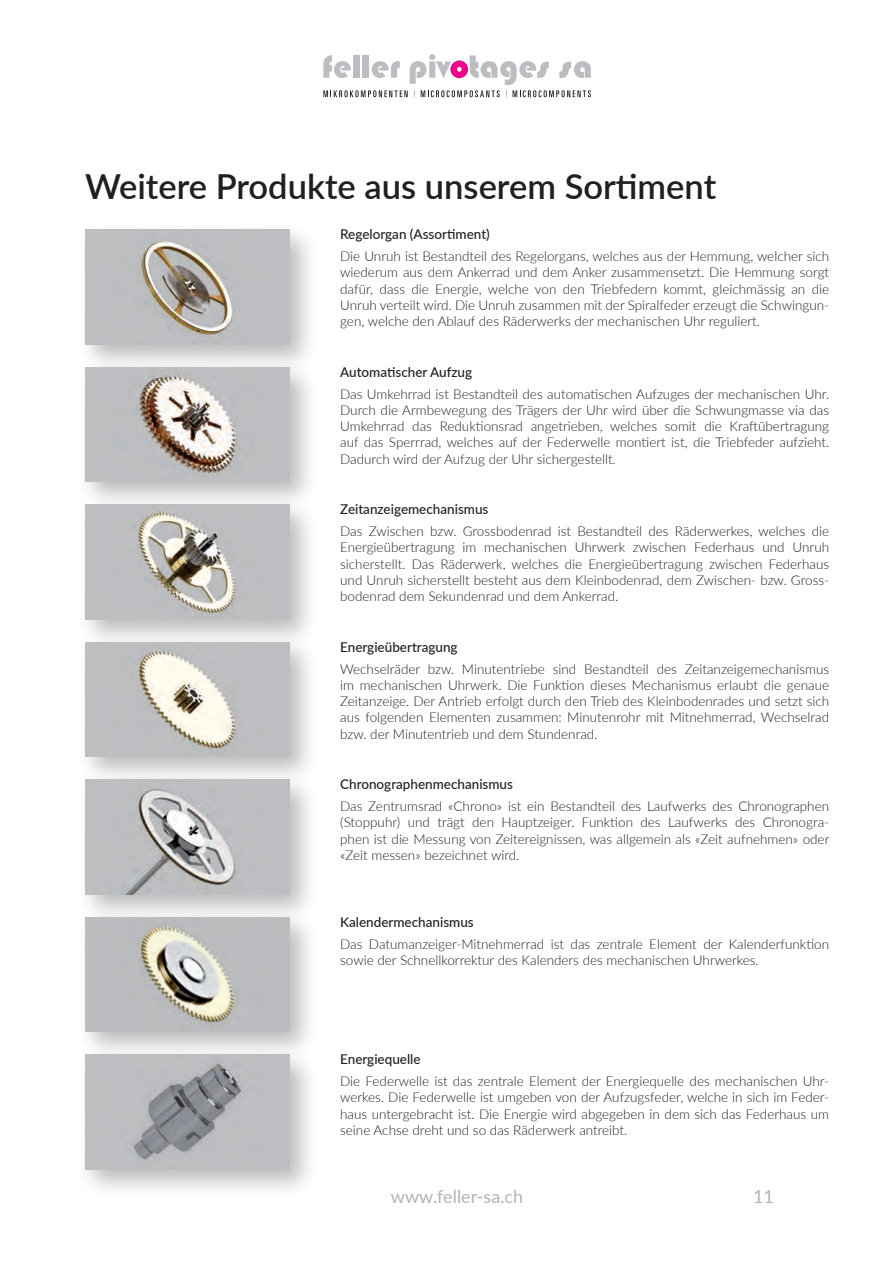
<style>
.page{position:relative;width:893px;height:1263px;background:#fff}
.page>*{position:absolute;margin:0;border:0;box-sizing:border-box;transform-origin:0 0}
.t1{font:600 34.5px "Lato";color:#231f20}
.t2{font:18px "Lato";color:#b2b3b7}
.t3{font:300 13.5px/16.2px "Lato";color:#231f20;text-align:justify}
.t4{font:500 13.5px "Lato";color:#231f20}
</style>
<div class="page">
<svg style="left:323px;top:54px;width:268px;height:43px"></svg>
<div style="left:77px;top:221px;width:241px;height:153px;background:#231f20;opacity:.3"></div>
<img style="left:85px;top:230px;width:204px;height:114px">
<div style="left:77px;top:359px;width:241px;height:152px;background:#231f20;opacity:.3"></div>
<img style="left:85px;top:367px;width:204px;height:115px">
<div style="left:77px;top:496px;width:241px;height:153px;background:#231f20;opacity:.3"></div>
<img style="left:85px;top:505px;width:204px;height:114px">
<div style="left:77px;top:634px;width:241px;height:152px;background:#231f20;opacity:.3"></div>
<img style="left:85px;top:642px;width:204px;height:115px">
<div style="left:77px;top:771px;width:241px;height:153px;background:#231f20;opacity:.3"></div>
<img style="left:85px;top:780px;width:204px;height:114px">
<div style="left:77px;top:909px;width:241px;height:152px;background:#231f20;opacity:.3"></div>
<img style="left:85px;top:917px;width:204px;height:115px">
<div style="left:77px;top:1046px;width:241px;height:153px;background:#231f20;opacity:.3"></div>
<img style="left:85px;top:1054px;width:204px;height:115px">
<h1 class="t1" style="left:85px;top:162px;width:633px">Weitere Produkte aus unserem Sortiment</h1>
<p class="t4" style="left:340px;top:225px;width:151px">Regelorgan (Assortiment)</p>
<p class="t3" style="left:340px;top:248px;width:490px">Die Unruh ist Bestandteil des Regelorgans, welches aus der Hemmung, welcher sich wiederum aus dem Ankerrad und dem Anker zusammensetzt. Die Hemmung sorgt dafür, dass die Energie, welche von den Triebfedern kommt, gleichmässig an die Unruh verteilt wird. Die Unruh zusammen mit der Spiralfeder erzeugt die Schwingun&shy;gen, welche den Ablauf des Räderwerks der mechanischen Uhr reguliert.</p>
<p class="t4" style="left:340px;top:362px;width:134px">Automatischer Aufzug</p>
<p class="t3" style="left:340px;top:385px;width:490px">Das Umkehrrad ist Bestandteil des automatischen Aufzuges der mechanischen Uhr.<br>Durch die Armbewegung des Trägers der Uhr wird über die Schwungmasse via das Umkehrrad das Reduktionsrad angetrieben, welches somit die Kraftübertragung auf das Sperrrad, welches auf der Federwelle montiert ist, die Triebfeder aufzieht.<br>Dadurch wird der Aufzug der Uhr sichergestellt.</p>
<p class="t4" style="left:340px;top:500px;width:150px">Zeitanzeigemechanismus</p>
<p class="t3" style="left:340px;top:523px;width:490px">Das Zwischen bzw. Grossbodenrad ist Bestandteil des Räderwerkes, welches die Energieübertragung im mechanischen Uhrwerk zwischen Federhaus und Unruh sicherstellt. Das Räderwerk, welches die Energieübertragung zwischen Federhaus und Unruh sicherstellt besteht aus dem Kleinbodenrad, dem Zwischen‐ bzw. Gross&shy;bodenrad dem Sekundenrad und dem Ankerrad.</p>
<p class="t4" style="left:340px;top:637px;width:119px">Energieübertragung</p>
<p class="t3" style="left:340px;top:660px;width:490px">Wechselräder bzw. Minutentriebe sind Bestandteil des Zeitanzeigemechanismus im mechanischen Uhrwerk. Die Funktion dieses Mechanismus erlaubt die genaue Zeitanzeige. Der Antrieb erfolgt durch den Trieb des Kleinbodenrades und setzt sich aus folgenden Elementen zusammen: Minutenrohr mit Mitnehmerrad, Wechselrad bzw. der Minutentrieb und dem Stundenrad.</p>
<p class="t4" style="left:340px;top:775px;width:174px">Chronographenmechanismus</p>
<p class="t3" style="left:340px;top:798px;width:491px">Das Zentrumsrad «Chrono» ist ein Bestandteil des Laufwerks des Chronographen (Stoppuhr) und trägt den Hauptzeiger. Funktion des Laufwerks des Chronogra&shy;phen ist die Messung von Zeitereignissen, was allgemein als «Zeit aufnehmen» oder «Zeit messen» bezeichnet wird.</p>
<p class="t4" style="left:340px;top:912px;width:135px">Kalendermechanismus</p>
<p class="t3" style="left:340px;top:935px;width:490px">Das Datumanzeiger-Mitnehmerrad ist das zentrale Element der Kalenderfunktion sowie der Schnellkorrektur des Kalenders des mechanischen Uhrwerkes.</p>
<p class="t4" style="left:340px;top:1050px;width:82px">Energiequelle</p>
<p class="t3" style="left:340px;top:1073px;width:490px">Die Federwelle ist das zentrale Element der Energiequelle des mechanischen Uhr&shy;werkes. Die Federwelle ist umgeben von der Aufzugsfeder, welche in sich im Feder&shy;haus untergebracht ist. Die Energie wird abgegeben in dem sich das Federhaus um seine Achse dreht und so das Räderwerk antreibt.</p>
<h2 class="t2" style="left:391px;top:1184px;width:134px">www.feller-sa.ch</h2>
<h2 class="t2" style="left:753px;top:1184px;width:22px">11</h2>
</div>
